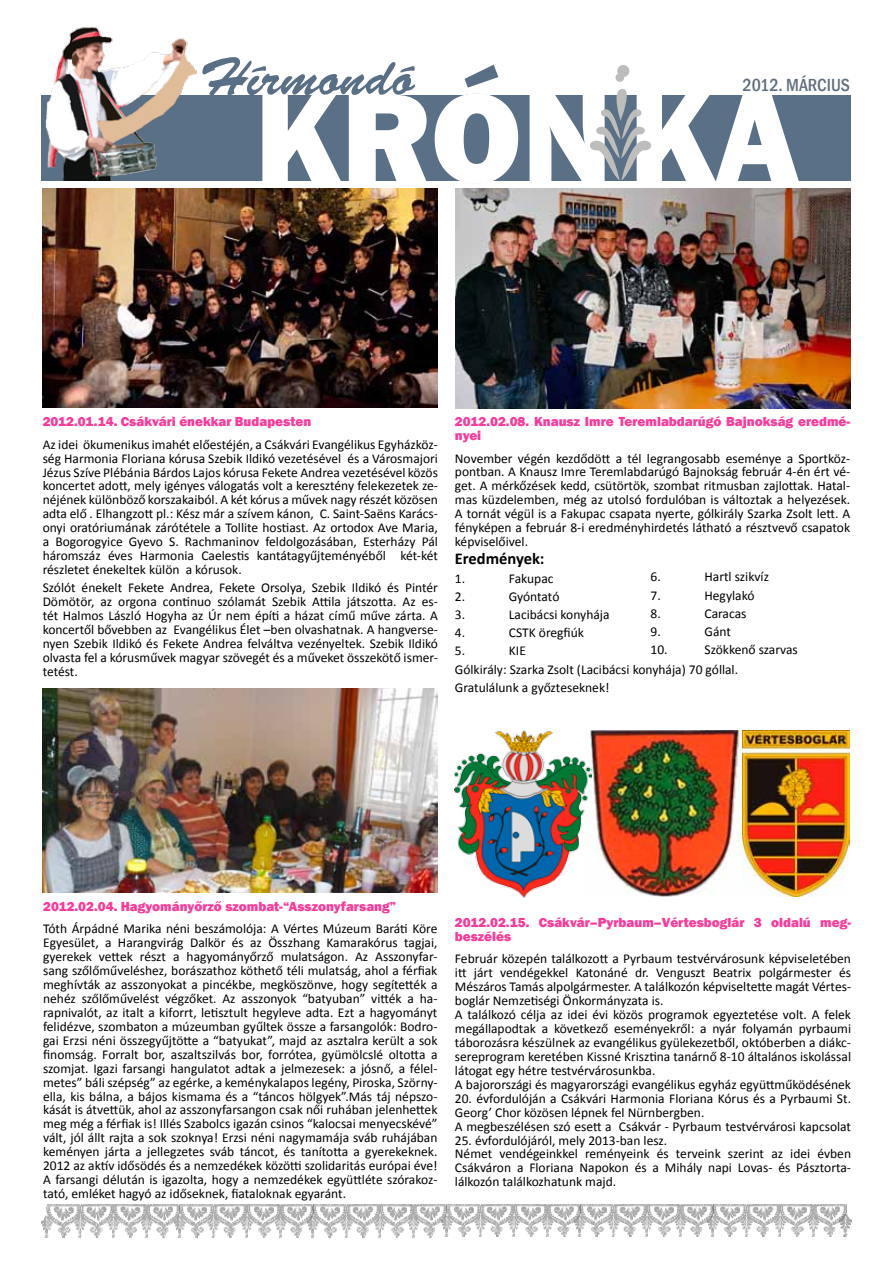
<style>
.page{position:relative;width:893px;height:1263px;background:#fff}
.page>*{position:absolute;margin:0;border:0;box-sizing:border-box;transform-origin:0 0}
.t1{font:800 131.7px "Franklin Gothic";color:#fff}
.t2{font:800 130.5px "Franklin Gothic";color:#596f86}
.t3{font:54px "Brush Script Std";color:#596f86}
.t4{font:500 condensed 18px "Franklin Gothic";color:#617081}
.t5{font:700 16.5px "Calibri";color:#000}
.t6{font:13.5px/14px "Calibri";color:#000;text-align:justify}
.t7{font:800 13.5px/14px "Franklin Gothic";color:#fa3a9a}
</style>
<div class="page">
<img style="left:591px;top:731px;width:259px;height:166px">
<img style="left:41px;top:1205px;width:134px;height:32px">
<img style="left:175px;top:1205px;width:132px;height:32px">
<img style="left:307px;top:1205px;width:134px;height:32px">
<img style="left:441px;top:1205px;width:134px;height:32px">
<img style="left:575px;top:1205px;width:133px;height:32px">
<img style="left:708px;top:1205px;width:138px;height:32px">
<img style="left:840px;top:1214px;width:12px;height:22px">
<div style="left:196px;top:95px;width:654px;height:86px;background:#5a7087"></div>
<img style="left:41px;top:27px;width:155px;height:154px">
<svg style="left:586px;top:89px;width:69px;height:92px;background:#7b8a9a"></svg>
<div style="left:615px;top:73px;width:9px;height:9px;background:#bdbdbb;border-radius:50%"></div>
<div style="left:617px;top:65px;width:12px;height:12px;background:#bdbdbb;border-radius:50%"></div>
<img style="left:42px;top:188px;width:395px;height:219px">
<img style="left:455px;top:188px;width:395px;height:220px">
<img style="left:43px;top:689px;width:395px;height:204px">
<img style="left:455px;top:731px;width:136px;height:166px">
<h3 class="t3" style="left:199px;top:47px;width:217px">Hírmondó</h3>
<h2 class="t2" style="left:431px;top:54px;width:92px">Ó</h2>
<h3 class="t4" style="left:742px;top:73px;width:109px">2012. MÁRCIUS</h3>
<h1 class="t1" style="left:255px;top:53px;width:546px">KRONKA</h1>
<p class="t7" style="left:43px;top:415px;width:270px">2012.01.14. Csákvári énekkar Budapesten</p>
<p class="t6" style="left:43px;top:437px;width:397px">Az idei ökumenikus imahét előestéjén, a Csákvári Evangélikus Egyházköz&shy;ség Harmonia Floriana kórusa Szebik Ildikó vezetésével és a Városmajori Jézus Szíve Plébánia Bárdos Lajos kórusa Fekete Andrea vezetésével közös koncertet adott, mely igényes válogatás volt a keresztény felekezetek ze&shy;néjének különböző korszakaiból. A két kórus a művek nagy részét közösen adta elő . Elhangzott pl.: Kész már a szívem kánon, C. Saint-Saëns Karács&shy;onyi oratóriumának zárótétele a Tollite hostiast. Az ortodox Ave Maria, a Bogorogyice Gyevo S. Rachmaninov feldolgozásában, Esterházy Pál háromszáz éves Harmonia Caelestis kantátagyűjteményéből két-két részletet énekeltek külön a kórusok.</p>
<p class="t6" style="left:43px;top:581px;width:397px">Szólót énekelt Fekete Andrea, Fekete Orsolya, Szebik Ildikó és Pintér Dömötör, az orgona continuo szólamát Szebik Attila játszotta. Az es&shy;tét Halmos László Hogyha az Úr nem építi a házat című műve zárta. A koncertől bővebben az Evangélikus Élet –ben olvashatnak. A hangverse&shy;nyen Szebik Ildikó és Fekete Andrea felváltva vezényeltek. Szebik Ildikó olvasta fel a kórusművek magyar szövegét és a műveket összekötő ismer&shy;tetést.</p>
<p class="t7" style="left:455px;top:415px;width:397px">2012.02.08. Knausz Imre Teremlabdarúgó Bajnokság eredmé&shy;nyei</p>
<p class="t6" style="left:455px;top:451px;width:397px">November végén kezdődött a tél legrangosabb eseménye a Sportköz&shy;pontban. A Knausz Imre Teremlabdarúgó Bajnokság február 4-én ért vé&shy;get. A mérkőzések kedd, csütörtök, szombat ritmusban zajlottak. Hatal&shy;mas küzdelemben, még az utolsó fordulóban is változtak a helyezések.<br>A tornát végül is a Fakupac csapata nyerte, gólkirály Szarka Zsolt lett. A fényképen a február 8-i eredményhirdetés látható a résztvevő csapatok képviselőivel.</p>
<p class="t5" style="left:455px;top:548px;width:91px">Eredmények:</p>
<p class="t6" style="left:455px;top:571px;width:12px">1.</p>
<p class="t6" style="left:509px;top:571px;width:46px">Fakupac</p>
<p class="t6" style="left:455px;top:589px;width:12px">2.</p>
<p class="t6" style="left:509px;top:589px;width:52px">Gyóntató</p>
<p class="t6" style="left:455px;top:608px;width:12px">3.</p>
<p class="t6" style="left:509px;top:608px;width:102px">Lacibácsi konyhája</p>
<p class="t6" style="left:455px;top:626px;width:12px">4.</p>
<p class="t6" style="left:509px;top:626px;width:77px">CSTK öregfiúk</p>
<p class="t6" style="left:455px;top:644px;width:12px">5.</p>
<p class="t6" style="left:650px;top:570px;width:12px">6.</p>
<p class="t6" style="left:704px;top:570px;width:66px">Hartl szikvíz</p>
<p class="t6" style="left:650px;top:588px;width:12px">7.</p>
<p class="t6" style="left:704px;top:588px;width:51px">Hegylakó</p>
<p class="t6" style="left:650px;top:606px;width:12px">8.</p>
<p class="t6" style="left:704px;top:606px;width:43px">Caracas</p>
<p class="t6" style="left:650px;top:625px;width:12px">9.</p>
<p class="t6" style="left:704px;top:625px;width:28px">Gánt</p>
<p class="t6" style="left:650px;top:643px;width:19px">10.</p>
<p class="t6" style="left:704px;top:643px;width:95px">Szökkenő szarvas</p>
<p class="t6" style="left:455px;top:642px;width:285px;line-height:18.1px;text-align:left;text-indent:54px">KIE<br>Gólkirály: Szarka Zsolt (Lacibácsi konyhája) 70 góllal.<br>Gratulálunk a győzteseknek!</p>
<p class="t7" style="left:43px;top:899px;width:354px">2012.02.04. Hagyományőrző szombat-“Asszonyfarsang”</p>
<p class="t6" style="left:43px;top:922px;width:396px">Tóth Árpádné Marika néni beszámolója: A Vértes Múzeum Baráti Köre Egyesület, a Harangvirág Dalkör és az Összhang Kamarakórus tagjai, gyerekek vettek részt a hagyományőrző mulatságon. Az Asszonyfar&shy;sang szőlőműveléshez, borászathoz köthető téli mulatság, ahol a férfiak meghívták az asszonyokat a pincékbe, megköszönve, hogy segítették a nehéz szőlőművelést végzőket. Az asszonyok “batyuban” vitték a ha&shy;rapnivalót, az italt a kiforrt, letisztult hegyleve adta. Ezt a hagyományt felidézve, szombaton a múzeumban gyűltek össze a farsangolók: Bodro&shy;gai Erzsi néni összegyűjtötte a “batyukat”, majd az asztalra került a sok finomság. Forralt bor, aszaltszilvás bor, forrótea, gyümölcslé oltotta a szomjat. Igazi farsangi hangulatot adtak a jelmezesek: a jósnő, a félel&shy;metes” báli szépség” az egérke, a keménykalapos legény, Piroska, Szörny&shy;ella, kis bálna, a bájos kismama és a “táncos hölgyek”.Más táj népszo&shy;kását is átvettük, ahol az asszonyfarsangon csak női ruhában jelenhettek meg még a férfiak is! Illés Szabolcs igazán csinos “kalocsai menyecskévé” vált, jól állt rajta a sok szoknya! Erzsi néni nagymamája sváb ruhájában keményen járta a jellegzetes sváb táncot, és tanította a gyerekeknek.<br>2012 az aktív idősödés és a nemzedékek közötti szolidaritás európai éve!<br>A farsangi délután is igazolta, hogy a nemzedékek együttléte szórakoz&shy;tató, emléket hagyó az időseknek, fiataloknak egyaránt.</p>
<p class="t7" style="left:455px;top:915px;width:398px">2012.02.15. Csákvár–Pyrbaum–Vértesboglár 3 oldalú meg&shy;beszélés</p>
<p class="t6" style="left:455px;top:952px;width:398px;text-align:left">Február közepén találkozott a Pyrbaum testvérvárosunk képviseletében itt járt vendégekkel Katonáné dr. Venguszt Beatrix polgármester és Mészáros Tamás alpolgármester. A találkozón képviseltette magát Vértes&shy;boglár Nemzetiségi Önkormányzata is.<br>A találkozó célja az idei évi közös programok egyeztetése volt. A felek megállapodtak a következő eseményekről: a nyár folyamán pyrbaumi táborozásra készülnek az evangélikus gyülekezetből, októberben a diákc&shy;sereprogram keretében Kissné Krisztina tanárnő 8-10 általános iskolással látogat egy hétre testvérvárosunkba.<br>A bajorországi és magyarországi evangélikus egyház együttműködésének</p>
<p class="t6" style="left:455px;top:1091px;width:398px;text-align:left">20. évfordulóján a Csákvári Harmonia Floriana Kórus és a Pyrbaumi St.<br>Georg’ Chor közösen lépnek fel Nürnbergben.<br>A megbeszélésen szó esett a Csákvár - Pyrbaum testvérvárosi kapcsolat</p>
<p class="t6" style="left:455px;top:1133px;width:398px;text-align:left">25. évfordulójáról, mely 2013-ban lesz.<br>Német vendégeinkkel reményeink és terveink szerint az idei évben Csákváron a Floriana Napokon és a Mihály napi Lovas- és Pásztorta&shy;lálkozón találkozhatunk majd.</p>
</div>
